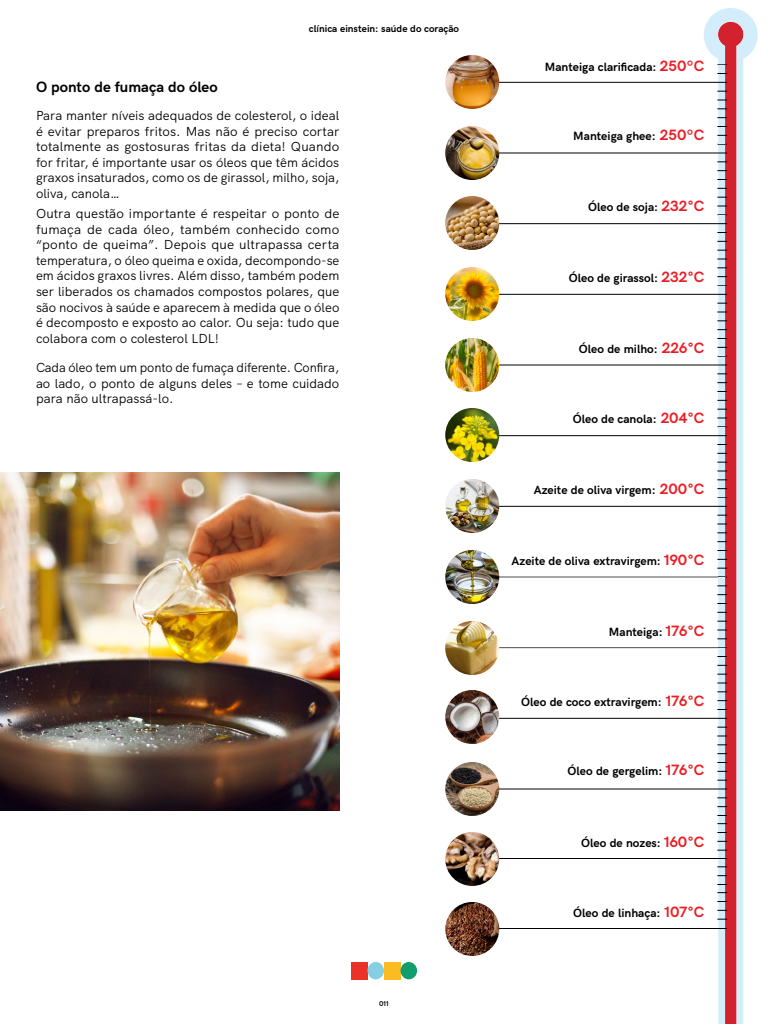
<style>
.page{position:relative;width:768px;height:1024px;background:#fff}
.page>*{position:absolute;margin:0;border:0;box-sizing:border-box;transform-origin:0 0}
.t1{font:700 15px "HK Grotesk";color:#000}
.t2{font:13px/15.6px "HK Grotesk";color:#000;text-align:justify}
.t3{font:700 12px "HK Grotesk";color:#000}
.t4{font:700 10px "HK Grotesk";color:#000}
.t5{font:700 7px "HK Grotesk";color:#000}
.s1{font-size:15px;color:#ed1c24}
</style>
<div class="page">
<div style="left:351px;top:962px;width:16px;height:17px;background:#eb3229"></div>
<div style="left:384px;top:962px;width:17px;height:17px;background:#fbbb21"></div>
<div style="left:367px;top:962px;width:17px;height:17px;background:#85cee4;border-radius:50%"></div>
<div style="left:401px;top:962px;width:16px;height:17px;background:#109e6d;border-radius:50%"></div>
<img style="left:0;top:472px;width:339px;height:339px">
<svg style="left:707px;top:8px;width:51px;height:1016px"></svg>
<svg style="left:495px;top:22px;width:248px;height:1002px"></svg>
<img style="left:445px;top:196px;width:54px;height:54px;border-radius:27px">
<img style="left:445px;top:55px;width:54px;height:54px;border-radius:27px">
<img style="left:445px;top:126px;width:54px;height:54px;border-radius:27px">
<img style="left:445px;top:408px;width:54px;height:54px;border-radius:27px">
<img style="left:445px;top:690px;width:54px;height:54px;border-radius:27px">
<img style="left:445px;top:267px;width:54px;height:54px;border-radius:27px">
<img style="left:445px;top:479px;width:54px;height:54px;border-radius:27px">
<img style="left:445px;top:762px;width:54px;height:54px;border-radius:27px">
<img style="left:445px;top:338px;width:54px;height:54px;border-radius:27px">
<img style="left:445px;top:550px;width:54px;height:54px;border-radius:27px">
<img style="left:445px;top:621px;width:54px;height:54px;border-radius:27px">
<img style="left:445px;top:832px;width:54px;height:54px;border-radius:27px">
<img style="left:445px;top:902px;width:54px;height:54px;border-radius:27px">
<p class="t4" style="left:309px;top:21px;width:152px">clínica einstein: saúde do coração</p>
<p class="t1" style="left:36px;top:76px;width:183px">O ponto de fumaça do óleo</p>
<p class="t2" style="left:36px;top:107px;width:305px">Para manter níveis adequados de colesterol, o ideal é evitar preparos fritos. Mas não é preciso cortar totalmente as gostosuras fritas da dieta! Quando for fritar, é importante usar os óleos que têm ácidos graxos insaturados, como os de girassol, milho, soja, oliva, canola…</p>
<p class="t2" style="left:36px;top:205px;width:305px">Outra questão importante é respeitar o ponto de fumaça de cada óleo, também conhecido como “ponto de queima”. Depois que ultrapassa certa temperatura, o óleo queima e oxida, decompondo-se em ácidos graxos livres. Além disso, também podem ser liberados os chamados compostos polares, que são nocivos à saúde e aparecem à medida que o óleo é decomposto e exposto ao calor. Ou seja: tudo que colabora com o colesterol LDL!</p>
<p class="t2" style="left:36px;top:359px;width:305px">Cada óleo tem um ponto de fumaça diferente. Confira, ao lado, o ponto de alguns deles – e tome cuidado para não ultrapassá-lo.</p>
<p class="t5" style="left:379px;top:998px;width:11px">011</p>
<p class="t3" style="left:545px;top:57px;width:161px">Manteiga clarificada: <span class="s1">250ºC</span></p>
<p class="t3" style="left:573px;top:127px;width:132px">Manteiga ghee: <span class="s1">250ºC</span></p>
<p class="t3" style="left:588px;top:198px;width:118px">Óleo de soja: <span class="s1">232°C</span></p>
<p class="t3" style="left:569px;top:269px;width:137px">Óleo de girassol: <span class="s1">232°C</span></p>
<p class="t3" style="left:579px;top:340px;width:127px">Óleo de milho: <span class="s1">226°C</span></p>
<p class="t3" style="left:573px;top:410px;width:133px">Óleo de canola: <span class="s1">204°C</span></p>
<p class="t3" style="left:534px;top:481px;width:172px">Azeite de oliva virgem: <span class="s1">200°C</span></p>
<p class="t3" style="left:512px;top:552px;width:194px">Azeite de oliva extravirgem: <span class="s1">190°C</span></p>
<p class="t3" style="left:609px;top:623px;width:97px">Manteiga: <span class="s1">176°C</span></p>
<p class="t3" style="left:521px;top:692px;width:184px">Óleo de coco extravirgem: <span class="s1">176°C</span></p>
<p class="t3" style="left:568px;top:762px;width:138px">Óleo de gergelim: <span class="s1">176°C</span></p>
<p class="t3" style="left:581px;top:834px;width:124px">Óleo de nozes: <span class="s1">160°C</span></p>
<p class="t3" style="left:573px;top:904px;width:132px">Óleo de linhaça: <span class="s1">107°C</span></p>
</div>
